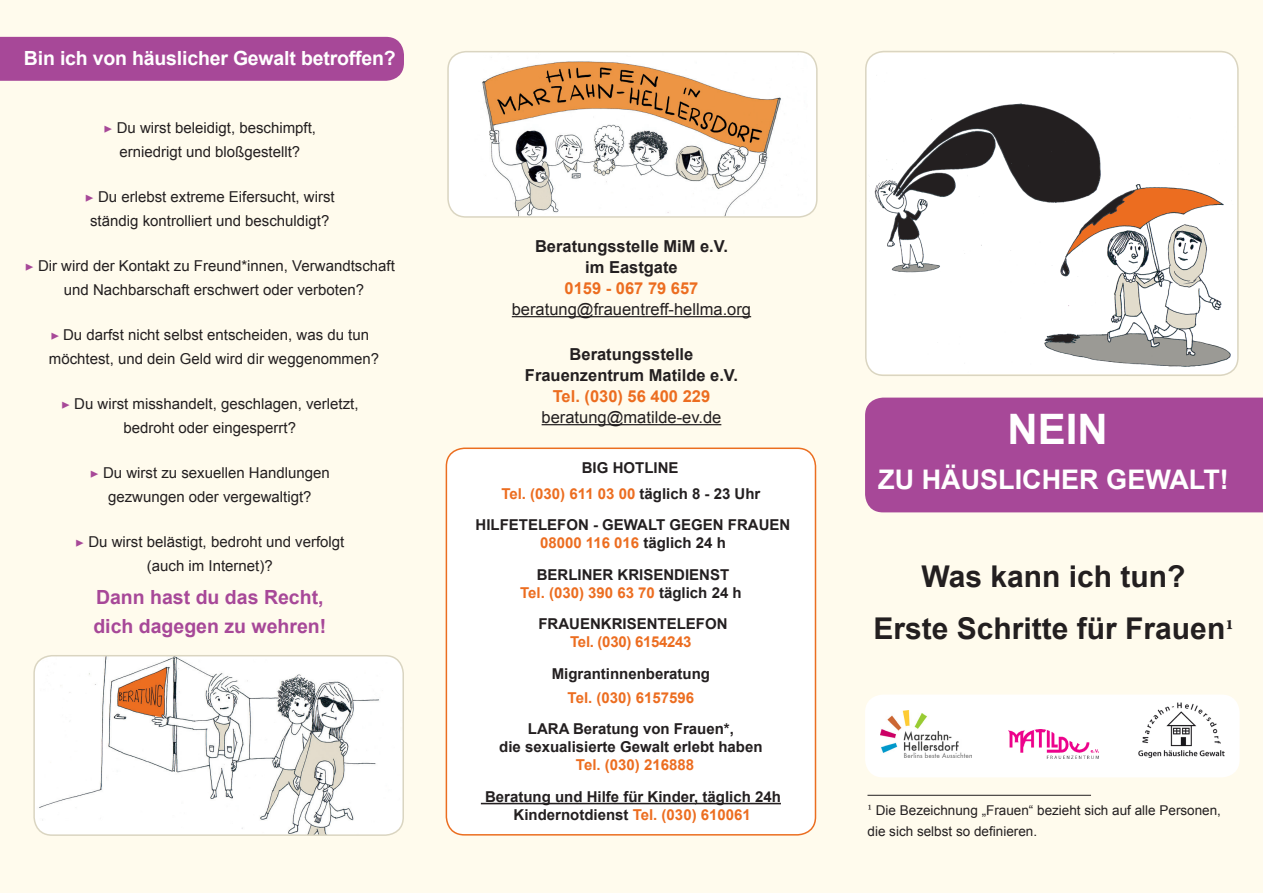
<style>
.page{position:relative;width:1263px;height:893px;background:#fffbed}
.page>*{position:absolute;margin:0;border:0;box-sizing:border-box;transform-origin:0 0}
.t1{font:700 42px "Arial";color:#fff}
.t2{font:700 30px "Arial";color:#231f20}
.t3{font:700 27px "Arial";color:#fff}
.t4{font:700 19.5px "Arial";color:#a74898}
.t5{font:700 19.5px "Arial";letter-spacing:-.01em;color:#fff}
.t6{font:700 16.5px "Arial";color:#231f20}
.t7{font:16.5px "Arial";color:#231f20}
.t8{font:700 16.5px "Arial";color:#ec6d20}
.t9{font:15px/24px "Arial";color:#231f20;text-align:center}
.t10{font:700 15px "Arial";color:#231f20}
.t11{font:700 15px "Arial";color:#ec6d20}
.t12{font:700 15px "Arial";letter-spacing:-.02em;color:#ec6d20}
.t13{font:13.5px/21px "Arial";color:#231f20}
.s1{font-family:"Minion Pro";color:#a74898}
.s2{color:#231f20}
.s3{color:#ec6d20}
.s4{font-family:"Minion Pro";font-stretch:condensed;font-size:25.5px}
.s5{font-family:"Minion Pro"}
</style>
<div class="page">
<div style="left:865px;top:398px;width:398px;height:114px;background:#a74898"></div>
<img style="left:866px;top:53px;width:370px;height:321px">
<div style="left:865px;top:51px;width:374px;height:325px;border:2px solid #dad5c1;border-radius:18px"></div>
<hr style="left:867px;top:795px;width:224px;height:1px;background:#231f20">
<div style="left:865px;top:695px;width:374px;height:82px;background:#fff;border-radius:18px"></div>
<img style="left:880px;top:711px;width:91px;height:46px">
<img style="left:1008px;top:729px;width:91px;height:29px">
<img style="left:1138px;top:702px;width:86px;height:55px">
<div style="left:448px;top:52px;width:369px;height:165px;background:#fff;border-radius:18px"></div>
<img style="left:482px;top:52px;width:326px;height:163px">
<div style="left:447px;top:51px;width:370px;height:167px;border:2px solid #dad5c1;border-radius:18px"></div>
<hr style="left:512px;top:316px;width:239px;height:1px;background:#231f20">
<hr style="left:542px;top:424px;width:179px;height:1px;background:#231f20">
<div style="left:446px;top:448px;width:369px;height:387px;background:#fff;border-radius:18px"></div>
<hr style="left:481px;top:803px;width:300px;height:1px;background:#231f20">
<div style="left:446px;top:448px;width:370px;height:388px;border:2px solid #eb6e20;border-radius:18px"></div>
<div style="left:0;top:37px;width:404px;height:44px;background:#a74898"></div>
<img style="left:36px;top:656px;width:367px;height:177px">
<div style="left:33px;top:655px;width:371px;height:181px;border:2px solid #dad5c1;border-radius:18px"></div>
<p class="t5" style="left:24px;top:45px;width:373px">Bin ich von häuslicher Gewalt betroffen?</p>
<p class="t9" style="left:104px;top:115px;width:214px"><span class="s1">▶</span> Du wirst beleidigt, beschimpft,</p>
<p class="t9" style="left:119px;top:139px;width:182px">erniedrigt und bloßgestellt?</p>
<p class="t9" style="left:85px;top:184px;width:251px"><span class="s1">▶</span> Du erlebst extreme Eifersucht, wirst</p>
<p class="t9" style="left:90px;top:208px;width:241px">ständig kontrolliert und beschuldigt?</p>
<p class="t9" style="left:25px;top:253px;width:372px"><span class="s1">▶</span> Dir wird der Kontakt zu Freund*innen, Verwandtschaft und Nachbarschaft erschwert oder verboten?</p>
<p class="t9" style="left:51px;top:322px;width:320px"><span class="s1">▶</span> Du darfst nicht selbst entscheiden, was du tun</p>
<p class="t9" style="left:49px;top:346px;width:332px">möchtest, und dein Geld wird dir weggenommen?</p>
<p class="t9" style="left:61px;top:391px;width:299px"><span class="s1">▶</span> Du wirst misshandelt, geschlagen, verletzt,</p>
<p class="t9" style="left:123px;top:415px;width:174px">bedroht oder eingesperrt?</p>
<p class="t9" style="left:90px;top:460px;width:242px"><span class="s1">▶</span> Du wirst zu sexuellen Handlungen</p>
<p class="t9" style="left:108px;top:484px;width:205px">gezwungen oder vergewaltigt?</p>
<p class="t9" style="left:75px;top:529px;width:271px"><span class="s1">▶</span> Du wirst belästigt, bedroht und verfolgt</p>
<p class="t9" style="left:147px;top:553px;width:127px">(auch im Internet)?</p>
<p class="t4" style="left:96px;top:585px;width:229px">Dann hast du das Recht,</p>
<p class="t4" style="left:93px;top:613px;width:234px">dich dagegen zu wehren!</p>
<p class="t6" style="left:535px;top:235px;width:194px">Beratungsstelle MiM e.V.</p>
<p class="t6" style="left:585px;top:256px;width:94px">im Eastgate</p>
<p class="t8" style="left:564px;top:277px;width:135px">0159 - 067 79 657</p>
<p class="t7" style="left:512px;top:298px;width:241px">beratung@frauentreff-hellma.org</p>
<p class="t6" style="left:570px;top:343px;width:125px">Beratungsstelle</p>
<p class="t6" style="left:525px;top:364px;width:215px">Frauenzentrum Matilde e.V.</p>
<p class="t8" style="left:553px;top:385px;width:159px">Tel. (030) 56 400 229</p>
<p class="t7" style="left:542px;top:406px;width:181px">beratung@matilde-ev.de</p>
<p class="t10" style="left:582px;top:458px;width:98px">BIG HOTLINE</p>
<p class="t11" style="left:501px;top:484px;width:261px">Tel. (030) 611 03 00 <span class="s2">täglich 8 - 23 Uhr</span></p>
<p class="t10" style="left:476px;top:515px;width:316px">HILFETELEFON - GEWALT GEGEN FRAUEN</p>
<p class="t11" style="left:540px;top:533px;width:187px">08000 116 016 <span class="s2">täglich 24 h</span></p>
<p class="t10" style="left:537px;top:565px;width:194px">BERLINER KRISENDIENST</p>
<p class="t11" style="left:520px;top:583px;width:223px">Tel. (030) 390 63 70 <span class="s2">täglich 24 h</span></p>
<p class="t10" style="left:538px;top:614px;width:191px">FRAUENKRISENTELEFON</p>
<p class="t12" style="left:570px;top:632px;width:123px">Tel. (030) 6154243</p>
<p class="t10" style="left:552px;top:664px;width:160px">Migrantinnenberatung</p>
<p class="t11" style="left:568px;top:688px;width:128px">Tel. (030) 6157596</p>
<p class="t10" style="left:528px;top:719px;width:208px">LARA Beratung von Frauen*,</p>
<p class="t10" style="left:499px;top:737px;width:265px">die sexualisierte Gewalt erlebt haben</p>
<p class="t11" style="left:576px;top:755px;width:120px">Tel. (030) 216888</p>
<p class="t10" style="left:485px;top:787px;width:297px">Beratung und Hilfe für Kinder, täglich 24h</p>
<p class="t10" style="left:514px;top:805px;width:239px">Kindernotdienst <span class="s3">Tel. (030) 610061</span></p>
<p class="t1" style="left:1007px;top:402px;width:102px">NEIN</p>
<p class="t3" style="left:878px;top:462px;width:352px">ZU HÄUSLICHER GEWALT!</p>
<p class="t2" style="left:921px;top:556px;width:265px">Was kann ich tun?</p>
<p class="t2" style="left:873px;top:609px;width:362px">Erste Schritte für Frauen<span class="s4">1</span></p>
<p class="t13" style="left:867px;top:799px;width:355px"><span class="s5">1</span> Die Bezeichnung „Frauen“ bezieht sich auf alle Personen, die sich selbst so definieren.</p>
</div>
